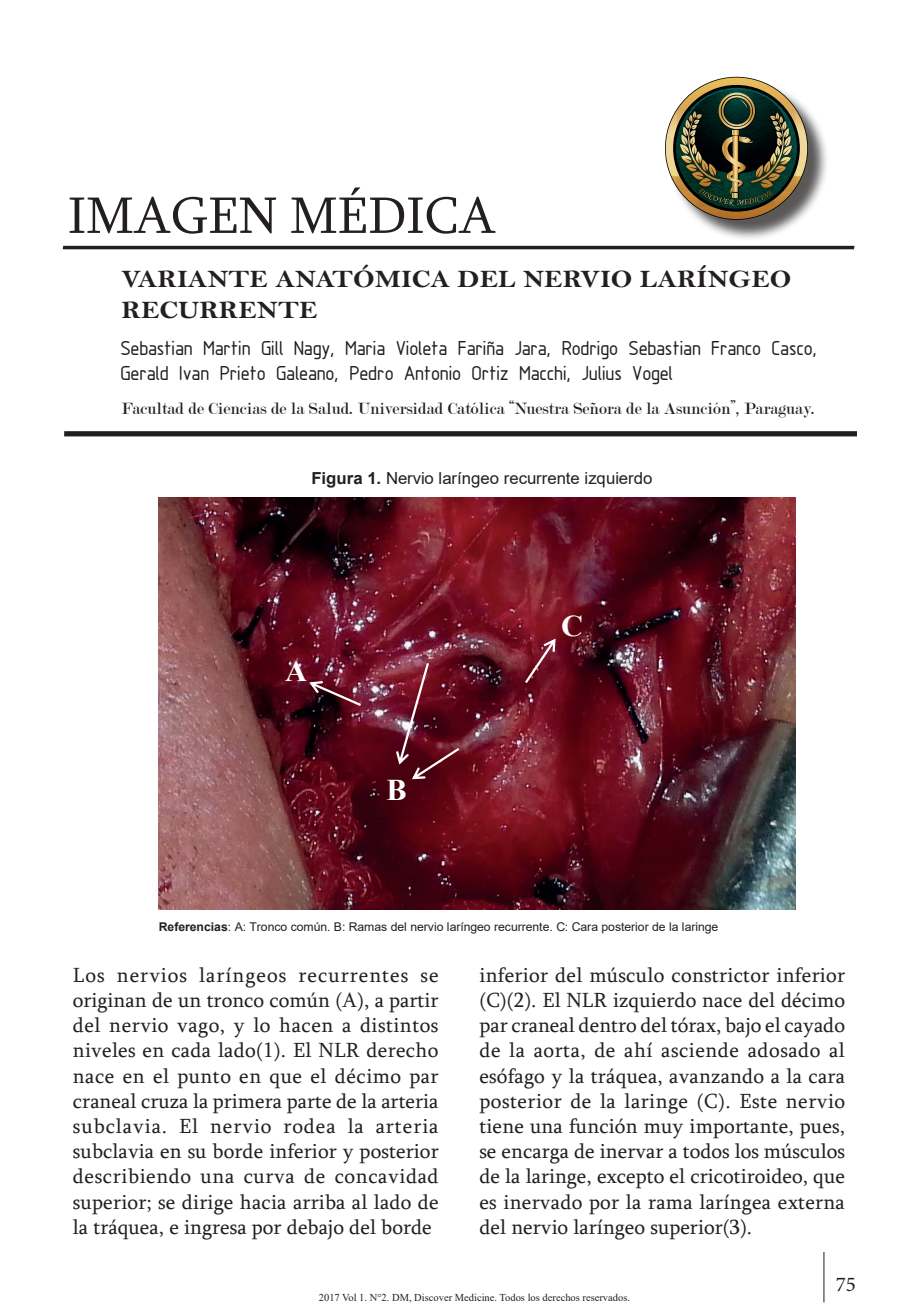
<style>
.page{position:relative;width:918px;height:1315px;background:#fff}
.page>*{position:absolute;margin:0;border:0;box-sizing:border-box;transform-origin:0 0}
.t1{font:52.5px "Sylfaen";color:#231f20}
.t2{font:700 30.1px "Times New Roman";color:#fff}
.t3{font:25.2px/31.5px "Bell MT Bold";color:#231f20;scale:1.11 1}
.t4{font:21px/25.2px "Sylfaen";color:#231f20;text-align:justify}
.t5{font:21px/25.2px "Isonorm";color:#231f20}
.t6{font:21px "Minion Pro";color:#231f20}
.t7{font:17.5px "Modern";color:#231f20}
.t8{font:16.62px "Arial";color:#231f20}
.t9{font:12.08px "Arial";letter-spacing:-.005em;color:#231f20}
.t10{font:10.5px "Times New Roman";color:#231f20}
.s1{font-weight:700}
</style>
<div class="page">
<hr style="left:823px;top:1252px;width:1px;height:50px;background:#231f20">
<hr style="left:63px;top:246px;width:791px;height:3px;background:#231f20">
<div style="left:64px;top:431px;width:793px;height:5px;background:#231f20"></div>
<div style="left:668px;top:80px;width:161px;height:161px;background:#231f20;opacity:.75"></div>
<svg style="left:665px;top:77px;width:143px;height:143px;background:#6b6c54"></svg>
<img style="left:159px;top:497px;width:636px;height:412px">
<svg style="left:309px;top:681px;width:52px;height:25px"></svg>
<img style="left:396px;top:663px;width:63px;height:116px">
<svg style="left:525px;top:638px;width:30px;height:45px"></svg>
<h1 class="t1" style="left:68px;top:180px;width:430px">IMAGEN MÉDICA</h1>
<p class="t3" style="left:121px;top:263px;width:605px">VARIANTE ANATÓMICA DEL NERVIO LARÍNGEO<br>RECURRENTE</p>
<p class="t5" style="left:121px;top:336px;width:698px">Sebastian Martin Gill Nagy, Maria Violeta Fariña Jara, Rodrigo Sebastian Franco Casco,<br>Gerald Ivan Prieto Galeano, Pedro Antonio Ortiz Macchi, Julius Vogel</p>
<p class="t7" style="left:121px;top:400px;width:695px">Facultad de Ciencias de la Salud. Universidad Católica “Nuestra Señora de la Asunción”, Paraguay.</p>
<p class="t8" style="left:311px;top:467px;width:343px"><span class="s1">Figura 1.</span> Nervio laríngeo recurrente izquierdo</p>
<h2 class="t2" style="left:285px;top:649px;width:23px">A</h2>
<h2 class="t2" style="left:386px;top:768px;width:22px">B</h2>
<h2 class="t2" style="left:561px;top:604px;width:23px">C</h2>
<p class="t9" style="left:159px;top:918px;width:561px"><span class="s1">Referencias</span>: A: Tronco común. B: Ramas del nervio laríngeo recurrente. C: Cara posterior de la laringe</p>
<p class="t4" style="left:73px;top:961px;width:367px">Los nervios laríngeos recurrentes se originan de un tronco común (A), a partir del nervio vago, y lo hacen a distintos niveles en cada lado(1). El NLR derecho nace en el punto en que el décimo par craneal cruza la primera parte de la arteria subclavia. El nervio rodea la arteria subclavia en su borde inferior y posterior describiendo una curva de concavidad superior; se dirige hacia arriba al lado de la tráquea, e ingresa por debajo del borde</p>
<p class="t4" style="left:479px;top:961px;width:367px">inferior del músculo constrictor inferior (C)(2). El NLR izquierdo nace del décimo par craneal dentro del tórax, bajo el cayado de la aorta, de ahí asciende adosado al esófago y la tráquea, avanzando a la cara posterior de la laringe (C). Este nervio tiene una función muy importante, pues, se encarga de inervar a todos los músculos de la laringe, excepto el cricotiroideo, que es inervado por la rama laríngea externa del nervio laríngeo superior(3).</p>
<p class="t6" style="left:836px;top:1270px;width:22px">75</p>
<p class="t10" style="left:319px;top:1289px;width:313px">2017 Vol 1. N°2. DM, Discover Medicine. Todos los derechos reservados.</p>
</div>
